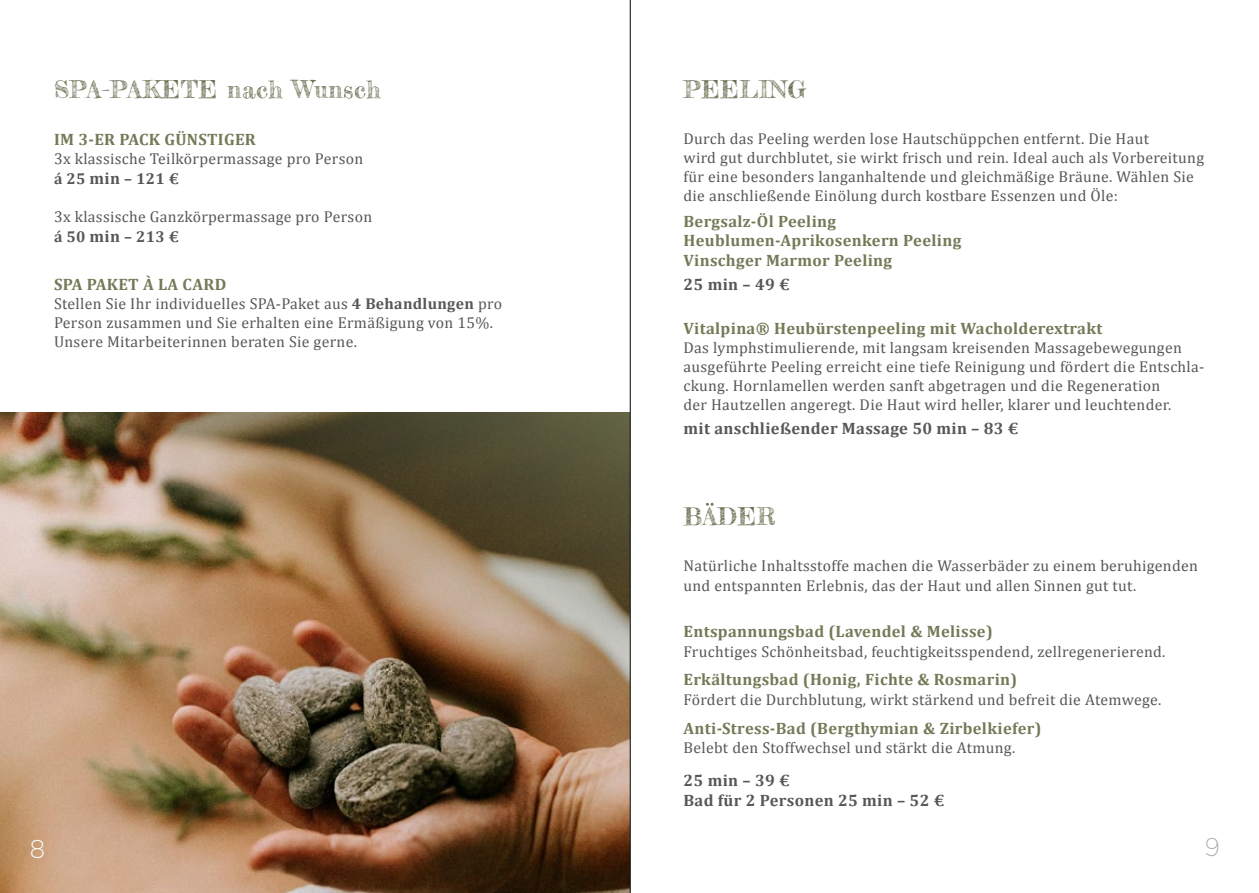
<style>
.page{position:relative;width:1259px;height:893px;background:#fff}
.page>*{position:absolute;margin:0;border:0;box-sizing:border-box;transform-origin:0 0}
.t1{font:200 25.5px "Nunito";color:#b6b2a9}
.t2{font:200 25.5px "Nunito";color:#fff}
.t3{font:24px "Frederickathe Greatest";letter-spacing:.03em;color:#686b4d}
.t4{font:700 16.5px/19.8px "Cambria";letter-spacing:.02em;color:#767957}
.t5{font:700 16.5px/19.8px "Cambria";letter-spacing:.02em;color:#575756}
.t6{font:15.75px/18.9px "Cambria";letter-spacing:.02em;color:#575756}
.s1{font-weight:700}
.s2{font-weight:700;font-size:16.5px}
</style>
<div class="page">
<img style="left:0;top:412px;width:629px;height:481px">
<hr style="left:630px;top:0;width:1px;height:893px;background:#000">
<h2 class="t3" style="left:54px;top:74px;width:328px">SPA-PAKETE nach Wunsch</h2>
<p class="t4" style="left:54px;top:129px;width:203px">IM 3-ER PACK GÜNSTIGER</p>
<p class="t6" style="left:54px;top:149px;width:311px;line-height:19.8px">3x klassische Teilkörpermassage pro Person <span class="s1">á 25</span> <span class="s2">min</span> <span class="s1">– 121 €</span></p>
<p class="t6" style="left:54px;top:207px;width:320px;line-height:19.8px">3x klassische Ganzkörpermassage pro Person <span class="s1">á 50</span> <span class="s2">min</span> <span class="s1">– 213 €</span></p>
<p class="t4" style="left:54px;top:274px;width:174px">SPA PAKET À LA CARD</p>
<p class="t6" style="left:54px;top:294px;width:450px">Stellen Sie Ihr individuelles SPA-Paket aus <span class="s1">4 Behandlungen</span> pro<br>Person zusammen und Sie erhalten eine Ermäßigung von 15%.<br>Unsere Mitarbeiterinnen beraten Sie gerne.</p>
<h1 class="t2" style="left:30px;top:831px;width:17px">8</h1>
<h2 class="t3" style="left:683px;top:74px;width:124px">PEELING</h2>
<p class="t6" style="left:683px;top:129px;width:522px">Durch das Peeling werden lose Hautschüppchen entfernt. Die Haut<br>wird gut durchblutet, sie wirkt frisch und rein. Ideal auch als Vorbereitung für eine besonders langanhaltende und gleichmäßige Bräune. Wählen Sie die anschließende Einölung durch kostbare Essenzen und Öle:</p>
<p class="t4" style="left:683px;top:211px;width:279px">Bergsalz-Öl Peeling<br>Heublumen-Aprikosenkern Peeling<br>Vinschger Marmor Peeling</p>
<p class="t5" style="left:683px;top:274px;width:108px">25 min – 49 €</p>
<p class="t4" style="left:683px;top:318px;width:420px">Vitalpina® Heubürstenpeeling mit Wacholderextrakt</p>
<p class="t6" style="left:683px;top:338px;width:522px">Das lymphstimulierende, mit langsam kreisenden Massagebewegungen ausgeführte Peeling erreicht eine tiefe Reinigung und fördert die Entschla&shy;ckung. Hornlamellen werden sanft abgetragen und die Regeneration<br>der Hautzellen angeregt. Die Haut wird heller, klarer und leuchtender.</p>
<p class="t5" style="left:683px;top:418px;width:336px">mit anschließender Massage 50 min – 83 €</p>
<h2 class="t3" style="left:683px;top:502px;width:93px">BÄDER</h2>
<p class="t6" style="left:683px;top:556px;width:516px;line-height:19.8px">Natürliche Inhaltsstoffe machen die Wasserbäder zu einem beruhigenden und entspannten Erlebnis, das der Haut und allen Sinnen gut tut.</p>
<p class="t4" style="left:683px;top:621px;width:311px">Entspannungsbad (Lavendel &amp; Melisse)</p>
<p class="t6" style="left:683px;top:642px;width:483px">Fruchtiges Schönheitsbad, feuchtigkeitsspendend, zellregenerierend.</p>
<p class="t4" style="left:683px;top:669px;width:335px">Erkältungsbad (Honig, Fichte &amp; Rosmarin)</p>
<p class="t6" style="left:683px;top:690px;width:479px">Fördert die Durchblutung, wirkt stärkend und befreit die Atemwege.</p>
<p class="t4" style="left:683px;top:718px;width:359px">Anti-Stress-Bad (Bergthymian &amp; Zirbelkiefer)</p>
<p class="t6" style="left:683px;top:738px;width:333px">Belebt den Stoffwechsel und stärkt die Atmung.</p>
<p class="t5" style="left:683px;top:770px;width:262px">25 min – 39 €<br>Bad für 2 Personen 25 min – 52 €</p>
<h1 class="t1" style="left:1205px;top:828px;width:17px">9</h1>
</div>
